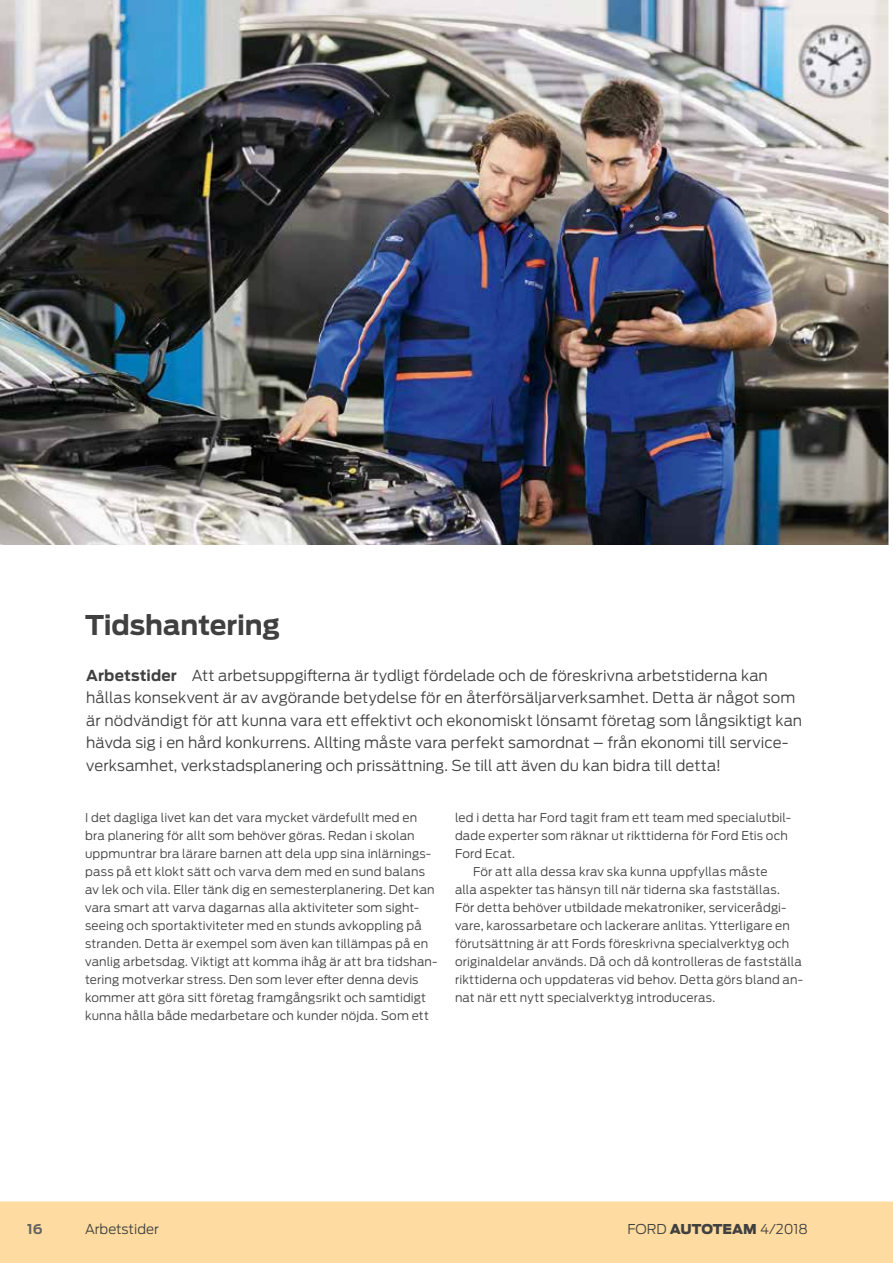
<style>
.page{position:relative;width:893px;height:1263px;background:#fff}
.page>*{position:absolute;margin:0;border:0;box-sizing:border-box;transform-origin:0 0}
.t1{font:700 27px "Ford Antenna";letter-spacing:-.005em;color:#404040}
.t2{font:300 15px/22.5px "Ford Antenna";letter-spacing:.005em;color:#404040}
.t3{font:300 13.5px "Ford Antenna";color:#404040}
.t4{font:700 13.5px "Ford Antenna";color:#646363}
.t5{font:300 12px/18px "Ford Antenna";letter-spacing:.015em;color:#404040}
.s1{font-weight:700}
.s2{font-weight:900}
</style>
<div class="page">
<div style="left:0;top:1199px;width:893px;height:64px;background:#fedca1"></div>
<hr style="left:0;top:1197px;width:893px;height:4px;background:#fff">
<img style="left:0;top:0;width:888px;height:544px">
<h1 class="t1" style="left:85px;top:601px;width:197px">Tidshantering</h1>
<p class="t2" style="left:86px;top:662px;width:717px"><span class="s1">Arbetstider</span> Att arbetsuppgifterna är tydligt fördelade och de föreskrivna arbetstiderna kan hållas konsekvent är av avgörande betydelse för en återförsäljarverksamhet. Detta är något som är nödvändigt för att kunna vara ett effektivt och ekonomiskt lönsamt företag som långsiktigt kan hävda sig i en hård konkurrens. Allting måste vara perfekt samordnat – från ekonomi till service&shy;verksamhet, verkstadsplanering och prissättning. Se till att även du kan bidra till detta!</p>
<p class="t5" style="left:455px;top:807px;width:338px">led i detta har Ford tagit fram ett team med specialutbil-</p>
<p class="t5" style="left:455px;top:825px;width:334px">dade experter som räknar ut rikttiderna för Ford Etis och</p>
<p class="t5" style="left:455px;top:843px;width:62px">Ford Ecat.</p>
<p class="t5" style="left:473px;top:861px;width:296px">För att alla dessa krav ska kunna uppfyllas måste</p>
<p class="t5" style="left:455px;top:879px;width:326px">alla aspekter tas hänsyn till när tiderna ska fastställas.</p>
<p class="t5" style="left:455px;top:897px;width:333px">För detta behöver utbildade mekatroniker, servicerådgi-</p>
<p class="t5" style="left:455px;top:915px;width:336px">vare, karossarbetare och lackerare anlitas. Ytterligare en</p>
<p class="t5" style="left:455px;top:933px;width:336px">förutsättning är att Fords föreskrivna specialverktyg och</p>
<p class="t5" style="left:455px;top:951px;width:348px">originaldelar används. Då och då kontrolleras de fastställa</p>
<p class="t5" style="left:455px;top:969px;width:350px">rikttiderna och uppdateras vid behov. Detta görs bland an-</p>
<p class="t5" style="left:455px;top:987px;width:262px">nat när ett nytt specialverktyg introduceras.</p>
<p class="t5" style="left:85px;top:807px;width:354px">I det dagliga livet kan det vara mycket värdefullt med en bra planering för allt som behöver göras. Redan i skolan uppmuntrar bra lärare barnen att dela upp sina inlärnings&shy;pass på ett klokt sätt och varva dem med en sund balans av lek och vila. Eller tänk dig en semesterplanering. Det kan vara smart att varva dagarnas alla aktiviteter som sight&shy;seeing och sportaktiviteter med en stunds avkoppling på stranden. Detta är exempel som även kan tillämpas på en vanlig arbetsdag. Viktigt att komma ihåg är att bra tidshan&shy;tering motverkar stress. Den som lever efter denna devis kommer att göra sitt företag framgångsrikt och samtidigt kunna hålla både medarbetare och kunder nöjda. Som ett</p>
<p class="t4" style="left:27px;top:1217px;width:17px">16</p>
<p class="t3" style="left:85px;top:1218px;width:75px">Arbetstider</p>
<p class="t3" style="left:627px;top:1218px;width:182px">FORD <span class="s2">AUTOTEAM</span> 4/2018</p>
</div>
